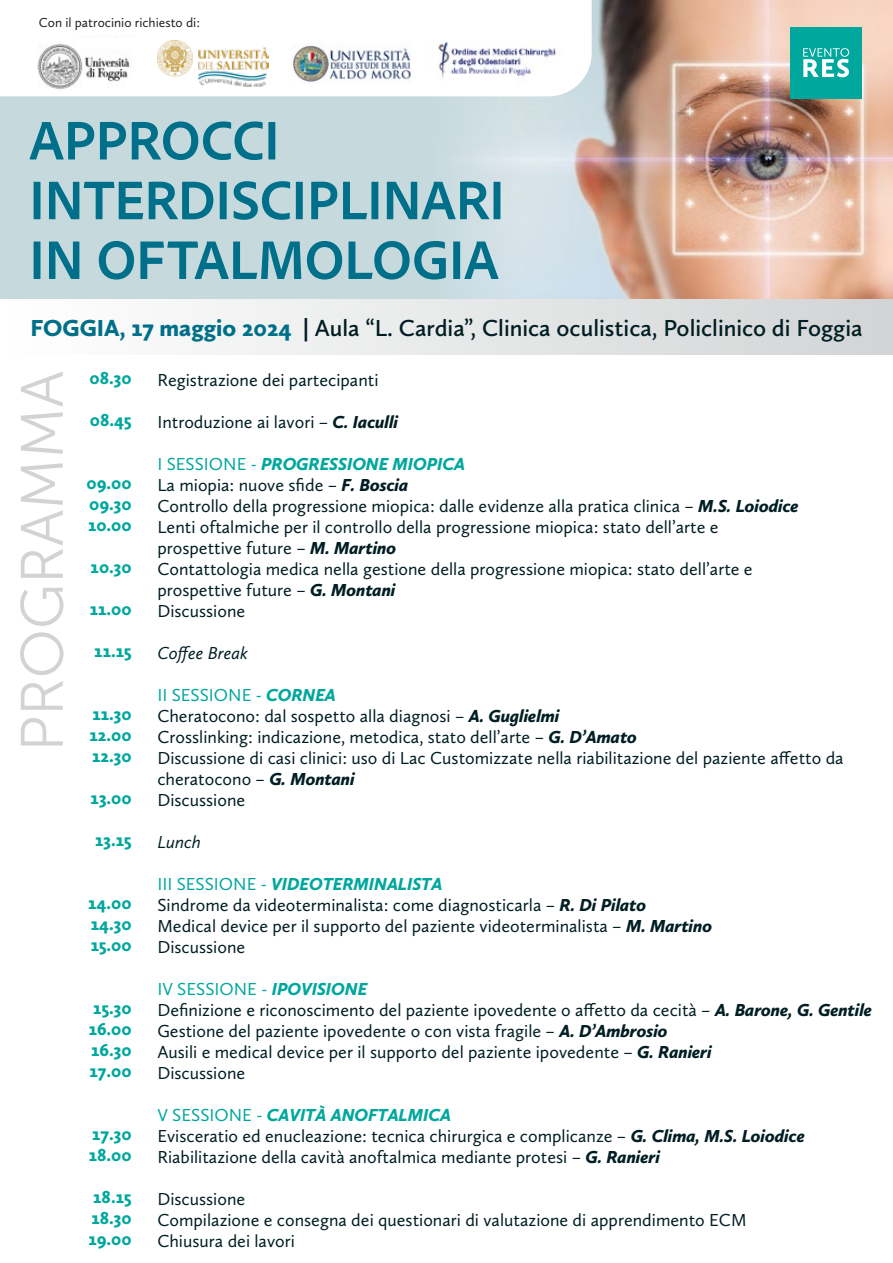
<style>
.page{position:relative;width:893px;height:1263px;background:#fff}
.page>*{position:absolute;margin:0;border:0;box-sizing:border-box;transform-origin:0 0}
.t1{font:59.7px "Museo Sans 300";color:#d1d3d4}
.t2{font:700 57px/59.7px "Adobe Clean";color:#006f89}
.t3{font:600 24px "Calluna Sans";color:#001e23}
.t4{font:18px/21px "Calluna Sans";color:#001e23}
.t5{font:900 18px/21px "Calluna Sans";color:#00a79d;text-align:justify}
.t6{font:italic 18px "Calluna Sans";color:#001e23}
.t7{font:13.5px "Calluna Sans";color:#231f20}
.s1{font-weight:900;color:#006f89}
.s2{font-weight:900}
.s3{font-weight:900;font-style:italic}
.s4{color:#00a79d}
.s5{font-weight:900;font-style:italic;color:#00a79d}
</style>
<div class="page">
<img style="left:526px;top:0;width:367px;height:355px">
<div style="left:0;top:0;width:526px;height:355px;background:linear-gradient(to right,#c3d9dc,#ccdde2)"></div>
<svg style="left:0;top:0;width:592px;height:96px"></svg>
<img style="left:158px;top:41px;width:110px;height:46px">
<img style="left:29px;top:36px;width:116px;height:56px">
<div style="left:0;top:300px;width:893px;height:54px;background:linear-gradient(to right,#fff,#d2d3d5)"></div>
<div style="left:790px;top:27px;width:72px;height:72px;background:#00a79d"></div>
<svg style="left:803px;top:48px;width:46px;height:29px"></svg>
<div style="left:77px;top:38px;width:60px;height:11px;background:#fff"></div>
<img style="left:291px;top:43px;width:122px;height:41px">
<img style="left:431px;top:39px;width:133px;height:49px">
<p class="t7" style="left:39px;top:15px;width:163px">Con il patrocinio richiesto di:</p>
<h2 class="t2" style="left:29px;top:108px;width:477px">APPROCCI<br>INTERDISCIPLINARI<br>IN OFTALMOLOGIA</h2>
<h3 class="t3" style="left:30px;top:313px;width:834px"><span class="s1">FOGGIA, 17 maggio 2024</span> <span class="s2">|</span> Aula “L. Cardia”, Clinica oculistica, Policlinico di Foggia</h3>
<h1 class="t1" style="left:10px;top:751px;width:382px;rotate:-90deg">PROGRAMMA</h1>
<p class="t5" style="left:90px;top:367px;width:43px">08.30</p>
<p class="t5" style="left:90px;top:409px;width:43px">08.45</p>
<p class="t5" style="left:87px;top:472px;width:46px">09.00<br>09.30<br>10.00</p>
<p class="t5" style="left:91px;top:556px;width:42px">10.30</p>
<p class="t5" style="left:90px;top:598px;width:43px">11.00</p>
<p class="t5" style="left:94px;top:640px;width:39px">11.15</p>
<p class="t5" style="left:90px;top:703px;width:43px">11.30<br>12.00<br>12.30</p>
<p class="t5" style="left:91px;top:787px;width:42px">13.00</p>
<p class="t5" style="left:95px;top:829px;width:38px">13.15</p>
<p class="t5" style="left:88px;top:892px;width:45px">14.00<br>14.30<br>15.00</p>
<p class="t5" style="left:89px;top:997px;width:44px">15.30<br>16.00<br>16.30<br>17.00</p>
<p class="t5" style="left:89px;top:1123px;width:44px">17.30<br>18.00</p>
<p class="t5" style="left:88px;top:1186px;width:45px">18.15<br>18.30<br>19.00</p>
<p class="t4" style="left:157px;top:369px;width:223px">Registrazione dei partecipanti</p>
<p class="t4" style="left:157px;top:411px;width:242px">Introduzione ai lavori – <span class="s3">C. Iaculli</span></p>
<p class="t4" style="left:157px;top:453px;width:643px"><span class="s4">I SESSIONE -</span> <span class="s5">PROGRESSIONE MIOPICA<br></span>La miopia: nuove sfide – <span class="s3">F. Boscia<br></span>Controllo della progressione miopica: dalle evidenze alla pratica clinica – <span class="s3">M.S. Loiodice </span>Lenti oftalmiche per il controllo della progressione miopica: stato dell’arte e prospettive future – <span class="s3">M. Martino<br></span>Contattologia medica nella gestione della progressione miopica: stato dell’arte e prospettive future – <span class="s3">G. Montani<br></span>Discussione</p>
<p class="t6" style="left:157px;top:642px;width:92px">Coffee Break</p>
<p class="t4" style="left:157px;top:684px;width:688px"><span class="s4">II SESSIONE -</span> <span class="s5">CORNEA<br></span>Cheratocono: dal sospetto alla diagnosi – <span class="s3">A. Guglielmi<br></span>Crosslinking: indicazione, metodica, stato dell’arte – <span class="s3">G. D’Amato<br></span>Discussione di casi clinici: uso di Lac Customizzate nella riabilitazione del paziente affetto da cheratocono – <span class="s3">G. Montani<br></span>Discussione</p>
<p class="t6" style="left:157px;top:831px;width:45px">Lunch</p>
<p class="t4" style="left:157px;top:873px;width:556px"><span class="s4">III SESSIONE -</span> <span class="s5">VIDEOTERMINALISTA<br></span>Sindrome da videoterminalista: come diagnosticarla – <span class="s3">R. Di Pilato<br></span>Medical device per il supporto del paziente videoterminalista – <span class="s3">M. Martino </span>Discussione</p>
<p class="t4" style="left:157px;top:978px;width:716px"><span class="s4">IV SESSIONE -</span> <span class="s5">IPOVISIONE<br></span>Definizione e riconoscimento del paziente ipovedente o affetto da cecità – <span class="s3">A. Barone, G. Gentile </span>Gestione del paziente ipovedente o con vista fragile – <span class="s3">A. D’Ambrosio<br></span>Ausili e medical device per il supporto del paziente ipovedente – <span class="s3">G. Ranieri<br></span>Discussione</p>
<p class="t4" style="left:157px;top:1104px;width:649px"><span class="s4">V SESSIONE -</span> <span class="s5">CAVITÀ ANOFTALMICA<br></span>Evisceratio ed enucleazione: tecnica chirurgica e complicanze – <span class="s3">G. Clima, M.S. Loiodice<br></span>Riabilitazione della cavità anoftalmica mediante protesi – <span class="s3">G. Ranieri</span></p>
<p class="t4" style="left:157px;top:1188px;width:591px">Discussione<br>Compilazione e consegna dei questionari di valutazione di apprendimento ECM<br>Chiusura dei lavori</p>
</div>
